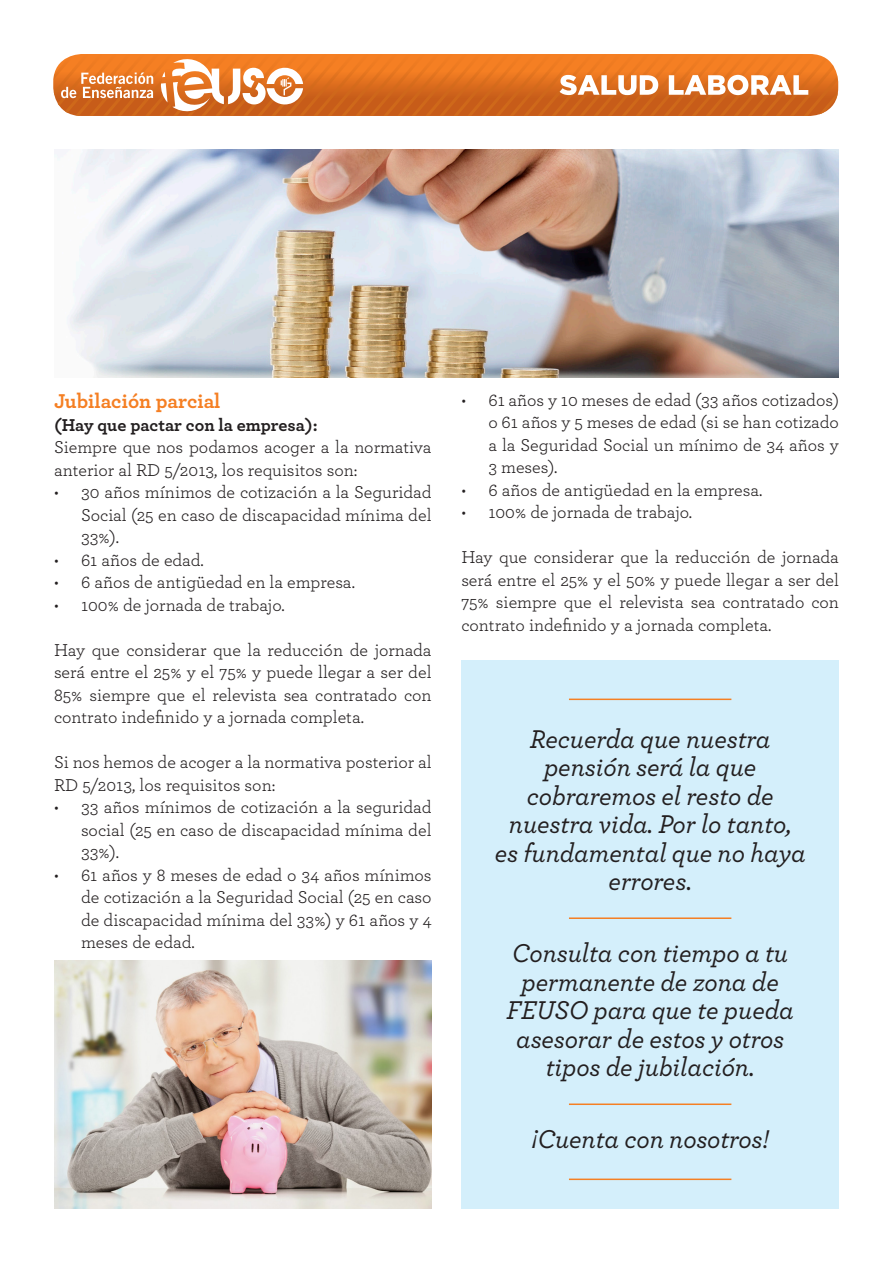
<style>
.page{position:relative;width:893px;height:1263px;background:#fff}
.page>*{position:absolute;margin:0;border:0;box-sizing:border-box;transform-origin:0 0}
.t1{font:italic 500 27px/28.5px "Archer Pro";letter-spacing:-.005em;color:#231f20;text-align:center}
.t2{font:700 21px "Archer Pro";letter-spacing:-.005em;color:#f57f23}
.t3{font:18px/22.5px "Archer Pro";color:#231f20;text-align:justify}
.t4{font:700 18px "Archer Pro";color:#231f20}
</style>
<div class="page">
<div style="left:461px;top:660px;width:378px;height:548px;background:#d4effb"></div>
<svg style="left:53px;top:54px;width:785px;height:62px;background:#e1813c"></svg>
<img style="left:54px;top:150px;width:785px;height:227px">
<img style="left:54px;top:960px;width:378px;height:248px">
<hr style="left:569px;top:698px;width:162px;height:2px;background:#f57f23">
<hr style="left:569px;top:1178px;width:162px;height:2px;background:#f57f23">
<hr style="left:569px;top:1103px;width:162px;height:2px;background:#f57f23">
<hr style="left:569px;top:917px;width:162px;height:2px;background:#f57f23">
<p class="t2" style="left:54px;top:385px;width:168px">Jubilación parcial</p>
<p class="t4" style="left:54px;top:410px;width:265px">(Hay que pactar con la empresa):</p>
<p class="t3" style="left:54px;top:435px;width:379px">Siempre que nos podamos acoger a la normativa anterior al RD 5/2013, los requisitos son:</p>
<p class="t3" style="left:81px;top:480px;width:352px;text-indent:-27px">• 30 años mínimos de cotización a la Seguridad Social (25 en caso de discapacidad mínima del 33%).</p>
<p class="t3" style="left:54px;top:548px;width:151px">• 61 años de edad.</p>
<p class="t3" style="left:54px;top:570px;width:302px">• 6 años de antigüedad en la empresa.</p>
<p class="t3" style="left:54px;top:593px;width:232px">• 100% de jornada de trabajo.</p>
<p class="t3" style="left:54px;top:638px;width:379px">Hay que considerar que la reducción de jornada será entre el 25% y el 75% y puede llegar a ser del 85% siempre que el relevista sea contratado con contrato indefinido y a jornada completa.</p>
<p class="t3" style="left:54px;top:750px;width:379px">Si nos hemos de acoger a la normativa posterior al<br>RD 5/2013, los requisitos son:</p>
<p class="t3" style="left:81px;top:795px;width:352px;text-indent:-27px">• 33 años mínimos de cotización a la seguridad social (25 en caso de discapacidad mínima del 33%).</p>
<p class="t3" style="left:81px;top:863px;width:352px;text-indent:-27px">• 61 años y 8 meses de edad o 34 años mínimos de cotización a la Seguridad Social (25 en caso de discapacidad mínima del 33%) y 61 años y 4 meses de edad.</p>
<p class="t3" style="left:488px;top:388px;width:352px;text-indent:-27px">• 61 años y 10 meses de edad (33 años cotizados) o 61 años y 5 meses de edad (si se han cotizado a la Seguridad Social un mínimo de 34 años y 3 meses).</p>
<p class="t3" style="left:461px;top:478px;width:302px">• 6 años de antigüedad en la empresa.</p>
<p class="t3" style="left:461px;top:500px;width:232px">• 100% de jornada de trabajo.</p>
<p class="t3" style="left:461px;top:545px;width:379px">Hay que considerar que la reducción de jornada será entre el 25% y el 50% y puede llegar a ser del 75% siempre que el relevista sea contratado con contrato indefinido y a jornada completa.</p>
<h1 class="t1" style="left:495px;top:723px;width:313px">Recuerda que nuestra pensión será la que cobraremos el resto de nuestra vida. Por lo tanto, es fundamental que no haya errores.</h1>
<h1 class="t1" style="left:507px;top:937px;width:289px">Consulta con tiempo a tu permanente de zona de<br>FEUSO para que te pueda asesorar de estos y otros tipos de jubilación.</h1>
<h1 class="t1" style="left:531px;top:1123px;width:239px">¡Cuenta con nosotros!</h1>
</div>
